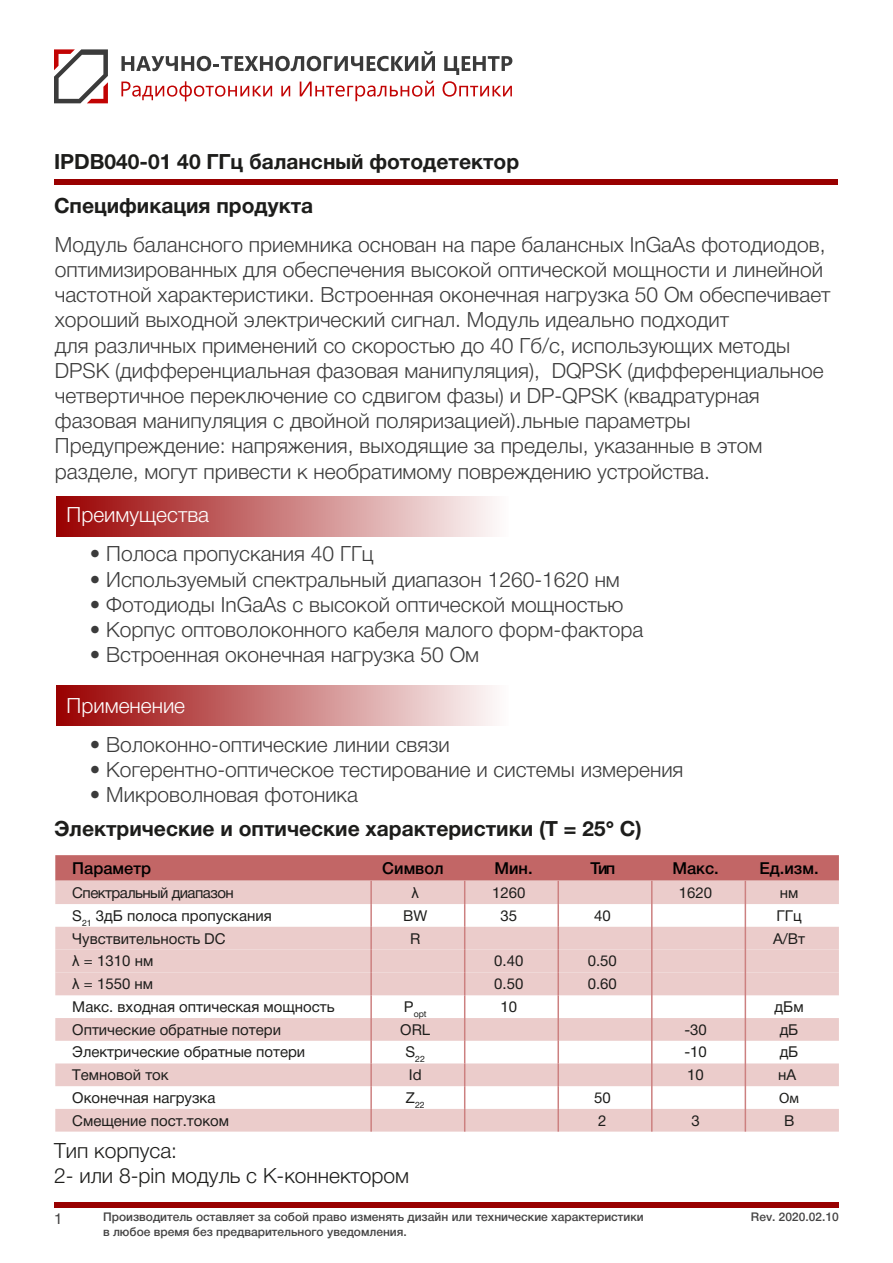
<style>
.page{position:relative;width:893px;height:1263px;background:#fff}
.page>*{position:absolute;margin:0;border:0;box-sizing:border-box;transform-origin:0 0}
.t1{font:300 21px/25.2px "Helvetica Neue Cyr";color:#3b3b3b}
.t2{font:700 21px/43.8px "Helvetica Neue Cyr";color:#1d1d1b}
.t3{font:300 21px/25.2px "Helvetica Neue Cyr";color:#1d1d1b}
.t4{font:300 21px "Helvetica Neue Cyr";color:#fff}
.t5{font:500 16.5px "Helvetica Neue Cyr";color:#000}
.t6{font:15px "Helvetica Neue Cyr";color:#1d1d1b}
.t7{font:15px "Helvetica Neue Cyr";letter-spacing:-.035em;color:#1d1d1b}
.t8{font:15px "Myriad Pro";color:#1d1d1b}
.t9{font:15px "Helvetica Neue Cyr";color:#454444}
.t10{font:15px "Arial";color:#1d1d1b}
.t11{font:500 12px/14.4px "Helvetica Neue Cyr";color:#454444}
.t12{font:8.7px "Helvetica Neue Cyr";color:#1d1d1b}
.s1{font-family:"Arial"}
</style>
<div class="page">
<div style="left:56px;top:497px;width:453px;height:40px;background:linear-gradient(to right,#900,#fefdfd)"></div>
<div style="left:56px;top:686px;width:453px;height:40px;background:linear-gradient(to right,#900,#fefdfd)"></div>
<div style="left:54px;top:1202px;width:785px;height:6px;background:#900"></div>
<div style="left:54px;top:179px;width:783px;height:6px;background:#900"></div>
<svg style="left:121px;top:51px;width:314px;height:20px"></svg>
<svg style="left:444px;top:56px;width:68px;height:19px"></svg>
<svg style="left:121px;top:81px;width:151px;height:20px"></svg>
<svg style="left:281px;top:86px;width:9px;height:10px"></svg>
<svg style="left:300px;top:81px;width:134px;height:20px"></svg>
<svg style="left:443px;top:81px;width:69px;height:16px"></svg>
<svg style="left:54px;top:49px;width:54px;height:54px"></svg>
<svg style="left:55px;top:855px;width:784px;height:276px"></svg>
<hr style="left:557px;top:1109px;width:2px;height:22px;background:#cc8080">
<p class="t2" style="left:54px;top:140px;width:467px">IPDB040-01 40 ГГц балансный фотодетектор<br>Спецификация продукта</p>
<p class="t1" style="left:55px;top:232px;width:777px">Модуль балансного приемника основан на паре балансных InGaAs фотодиодов, оптимизированных для обеспечения высокой оптической мощности и линейной частотной характеристики. Встроенная оконечная нагрузка 50 Ом обеспечивает хороший выходной электрический сигнал. Модуль идеально подходит<br>для различных применений со скоростью до 40 Гб/с, использующих методы DPSK (дифференциальная фазовая манипуляция), DQPSK (дифференциальное четвертичное переключение со сдвигом фазы) и DP-QPSK (квадратурная фазовая манипуляция с двойной поляризацией).льные параметры Предупреждение: напряжения, выходящие за пределы, указанные в этом разделе, могут привести к необратимому повреждению устройства.</p>
<p class="t4" style="left:67px;top:503px;width:144px">Преимущества</p>
<p class="t1" style="left:90px;top:542px;width:285px">• Полоса пропускания 40 ГГц</p>
<p class="t1" style="left:90px;top:567px;width:532px">• Используемый спектральный диапазон 1260-1620 нм</p>
<p class="t1" style="left:90px;top:592px;width:535px">• Фотодиоды InGaAs с высокой оптической мощностью</p>
<p class="t1" style="left:90px;top:617px;width:555px">• Корпус оптоволоконного кабеля малого форм-фактора</p>
<p class="t1" style="left:90px;top:642px;width:391px">• Встроенная оконечная нагрузка 50 Ом</p>
<p class="t4" style="left:67px;top:694px;width:120px">Применение</p>
<p class="t1" style="left:90px;top:732px;width:361px">• Волоконно-оптические линии связи</p>
<p class="t1" style="left:90px;top:757px;width:595px">• Когерентно-оптическое тестирование и системы измерения</p>
<p class="t1" style="left:90px;top:782px;width:270px">• Микроволновая фотоника</p>
<p class="t2" style="left:54px;top:807px;width:589px">Электрические и оптические характеристики (T = 25° C)</p>
<p class="t5" style="left:72px;top:859px;width:80px">Параметр</p>
<p class="t5" style="left:382px;top:859px;width:63px">Символ</p>
<p class="t5" style="left:494px;top:859px;width:40px">Мин.</p>
<p class="t5" style="left:590px;top:859px;width:27px">Тип</p>
<p class="t5" style="left:672px;top:859px;width:48px">Макс.</p>
<p class="t5" style="left:760px;top:859px;width:61px">Ед.изм.</p>
<p class="t7" style="left:72px;top:884px;width:163px">Спектральный диапазон</p>
<p class="t10" style="left:412px;top:882px;width:9px">λ</p>
<p class="t6" style="left:492px;top:884px;width:35px">1260</p>
<p class="t6" style="left:679px;top:884px;width:35px">1620</p>
<p class="t6" style="left:780px;top:884px;width:20px">нм</p>
<p class="t6" style="left:72px;top:907px;width:201px">S<sub>21</sub> 3дБ полоса пропускания</p>
<p class="t6" style="left:403px;top:907px;width:26px">BW</p>
<p class="t6" style="left:500px;top:907px;width:18px">35</p>
<p class="t6" style="left:594px;top:907px;width:18px">40</p>
<p class="t6" style="left:777px;top:907px;width:26px">ГГц</p>
<p class="t6" style="left:72px;top:930px;width:155px">Чувствительность DC</p>
<p class="t6" style="left:410px;top:930px;width:12px">R</p>
<p class="t6" style="left:773px;top:930px;width:33px">А/Вт</p>
<p class="t6" style="left:72px;top:953px;width:82px"><span class="s1">λ</span> = 1310 нм</p>
<p class="t6" style="left:494px;top:953px;width:31px">0.40</p>
<p class="t6" style="left:588px;top:953px;width:31px">0.50</p>
<p class="t6" style="left:72px;top:976px;width:82px"><span class="s1">λ</span> = 1550 нм</p>
<p class="t6" style="left:494px;top:976px;width:31px">0.50</p>
<p class="t6" style="left:588px;top:976px;width:31px">0.60</p>
<p class="t6" style="left:72px;top:998px;width:264px">Макс. входная оптическая мощность</p>
<p class="t12" style="left:404px;top:1009px;width:24px"><sup>P</sup>opt</p>
<p class="t6" style="left:500px;top:998px;width:18px">10</p>
<p class="t6" style="left:774px;top:998px;width:31px">дБм</p>
<p class="t6" style="left:72px;top:1021px;width:210px">Оптические обратные потери</p>
<p class="t6" style="left:400px;top:1021px;width:32px">ORL</p>
<p class="t6" style="left:684px;top:1021px;width:24px">-30</p>
<p class="t6" style="left:780px;top:1021px;width:20px">дБ</p>
<p class="t6" style="left:72px;top:1044px;width:234px">Электрические обратные потери</p>
<p class="t12" style="left:406px;top:1055px;width:21px"><sup>S</sup>22</p>
<p class="t6" style="left:684px;top:1044px;width:24px">-10</p>
<p class="t6" style="left:780px;top:1044px;width:20px">дБ</p>
<p class="t6" style="left:72px;top:1067px;width:98px">Темновой ток</p>
<p class="t6" style="left:409px;top:1067px;width:14px">Id</p>
<p class="t6" style="left:687px;top:1067px;width:18px">10</p>
<p class="t6" style="left:778px;top:1067px;width:20px">нА</p>
<p class="t6" style="left:72px;top:1089px;width:145px">Оконечная нагрузка</p>
<p class="t12" style="left:406px;top:1100px;width:20px"><sup>Z</sup>22</p>
<p class="t6" style="left:594px;top:1089px;width:18px">50</p>
<p class="t8" style="left:779px;top:1090px;width:21px">Ом</p>
<p class="t6" style="left:72px;top:1112px;width:158px">Смещение пост.током</p>
<p class="t6" style="left:598px;top:1112px;width:10px">2</p>
<p class="t6" style="left:691px;top:1112px;width:10px">3</p>
<p class="t6" style="left:784px;top:1112px;width:12px">В</p>
<p class="t3" style="left:54px;top:1138px;width:357px">Тип корпуса:<br>2- или 8-pin модуль с K-коннектором</p>
<p class="t11" style="left:103px;top:1210px;width:542px">Производитель оставляет за собой право изменять дизайн или технические характеристики в любое время без предварительного уведомления.</p>
<p class="t9" style="left:54px;top:1210px;width:10px">1</p>
<p class="t11" style="left:751px;top:1210px;width:90px">Rev. 2020.02.10</p>
</div>
